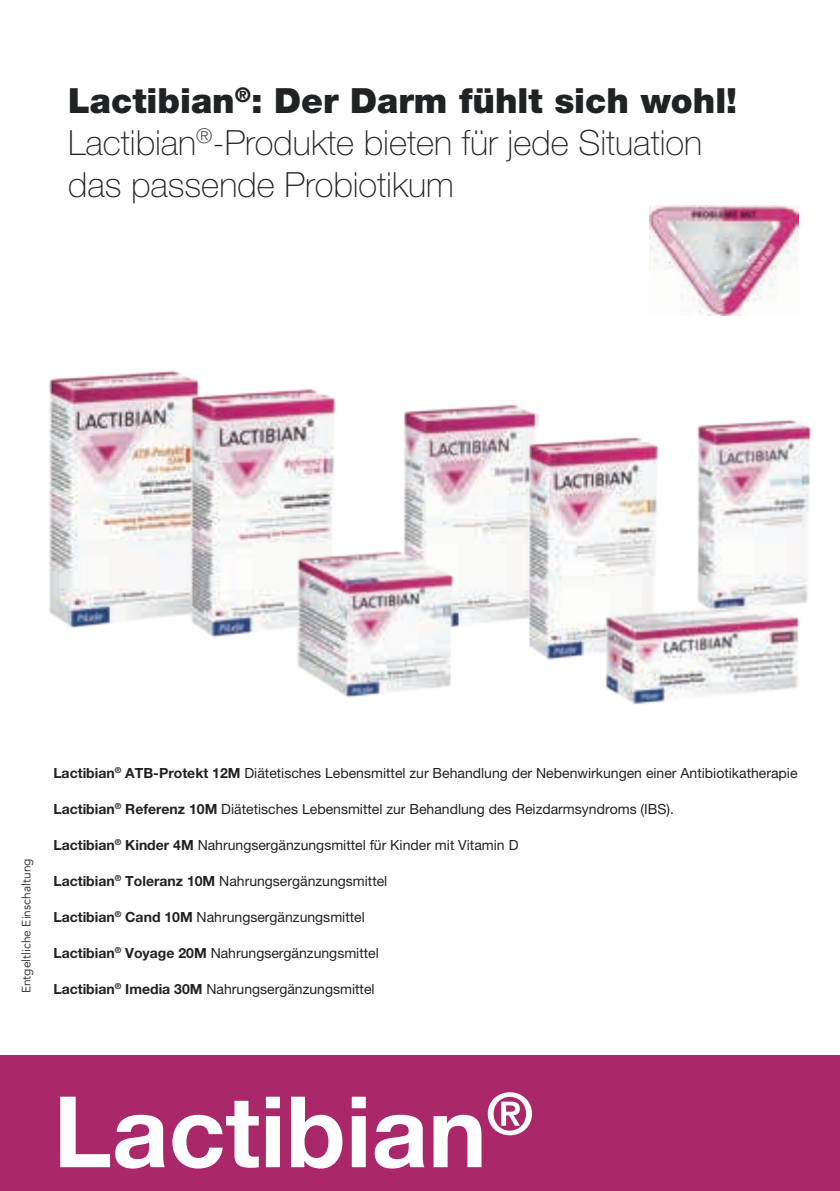
<style>
.page{position:relative;width:840px;height:1191px;background:#fff}
.page>*{position:absolute;margin:0;border:0;box-sizing:border-box;transform-origin:0 0}
.t1{font:700 98.6px "Helvetica Neue LT Pro";color:#fff}
.t2{font:100 34.8px/41.6px "Helvetica Neue LT Pro";color:#202323}
.t3{font:14px "Helvetica Neue LT Pro";color:#202323}
.t4{font:12px "Avenir";color:#202323}
.s1{font-weight:900}
.s2{font-weight:700}
</style>
<div class="page">
<img style="left:697px;top:419px;width:115px;height:175px">
<img style="left:404px;top:404px;width:133px;height:223px">
<img style="left:499px;top:433px;width:159px;height:227px">
<img style="left:49px;top:370px;width:150px;height:258px">
<img style="left:142px;top:383px;width:194px;height:254px">
<img style="left:291px;top:544px;width:165px;height:154px">
<img style="left:566px;top:594px;width:242px;height:111px">
<img style="left:649px;top:205px;width:148px;height:110px">
<div style="left:0;top:1055px;width:839px;height:136px;background:#aa2769"></div>
<h2 class="t2" style="left:68px;top:80px;width:670px"><span class="s1">Lactibian</span><sup>®</sup><span class="s1">: Der Darm fühlt sich wohl!<br></span>Lactibian<sup>®</sup>-Produkte bieten für jede Situation das passende Probiotikum</h2>
<p class="t4" style="left:19px;top:993px;width:136px;rotate:-90deg">Entgeltliche Einschaltung</p>
<p class="t3" style="left:53px;top:764px;width:745px"><span class="s2">Lactibian</span><sup>®</sup> <span class="s2">ATB-Protekt 12M</span> Diätetisches Lebensmittel zur Behandlung der Nebenwirkungen einer Antibiotikatherapie</p>
<p class="t3" style="left:53px;top:800px;width:621px"><span class="s2">Lactibian</span><sup>®</sup> <span class="s2">Referenz 10M</span> Diätetisches Lebensmittel zur Behandlung des Reizdarmsyndroms (IBS).</p>
<p class="t3" style="left:53px;top:836px;width:466px"><span class="s2">Lactibian</span><sup>®</sup> <span class="s2">Kinder 4M</span> Nahrungsergänzungsmittel für Kinder mit Vitamin D</p>
<p class="t3" style="left:53px;top:872px;width:335px"><span class="s2">Lactibian</span><sup>®</sup> <span class="s2">Toleranz 10M</span> Nahrungsergänzungsmittel</p>
<p class="t3" style="left:53px;top:908px;width:313px"><span class="s2">Lactibian</span><sup>®</sup> <span class="s2">Cand 10M</span> Nahrungsergänzungsmittel</p>
<p class="t3" style="left:53px;top:944px;width:327px"><span class="s2">Lactibian</span><sup>®</sup> <span class="s2">Voyage 20M</span> Nahrungsergänzungsmittel</p>
<p class="t3" style="left:53px;top:980px;width:322px"><span class="s2">Lactibian</span><sup>®</sup> <span class="s2">Imedia 30M</span> Nahrungsergänzungsmittel</p>
<h1 class="t1" style="left:53px;top:1071px;width:481px">Lactibian<sup>®</sup></h1>
</div>
